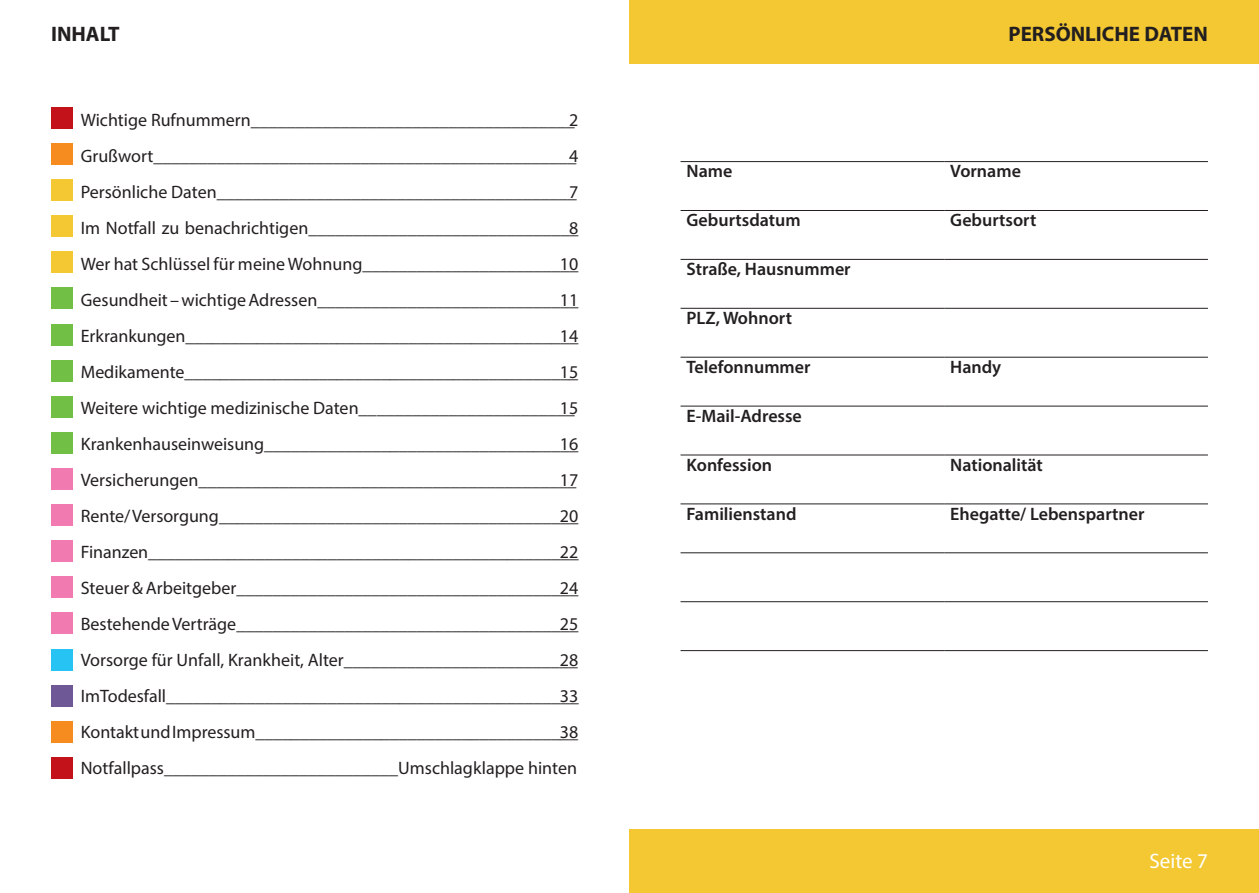
<style>
.page{position:relative;width:1259px;height:893px;background:#fff}
.page>*{position:absolute;margin:0;border:0;box-sizing:border-box;transform-origin:0 0}
.überschriften{font:700 21px "Myriad Pro";color:#231f20}
.überschriften_links{font:700 21px "Myriad Pro";color:#231f20}
.seitenzahl_rechts{font:21px "Myriad Pro";color:#fff}
.fliestext{font:18px/36px "Myriad Pro";color:#231f20}
.Unterschrift{font:600 18px "Myriad Pro";color:#231f20}
</style>
<div class="page">
<div style="left:629px;top:829px;width:630px;height:64px;background:#f3c832"></div>
<div style="left:629px;top:0;width:630px;height:64px;background:#f3c832"></div>
<div style="left:51px;top:107px;width:21px;height:21px;background:#c4121a"></div>
<div style="left:51px;top:143px;width:21px;height:22px;background:#f68b1f"></div>
<div style="left:51px;top:179px;width:21px;height:22px;background:#f3c832"></div>
<div style="left:51px;top:216px;width:21px;height:21px;background:#f3c832"></div>
<div style="left:51px;top:252px;width:21px;height:21px;background:#f3c832"></div>
<div style="left:51px;top:288px;width:21px;height:21px;background:#71bf44"></div>
<div style="left:51px;top:324px;width:21px;height:21px;background:#71bf44"></div>
<div style="left:51px;top:360px;width:21px;height:21px;background:#71bf44"></div>
<div style="left:51px;top:396px;width:21px;height:21px;background:#71bf44"></div>
<div style="left:51px;top:432px;width:21px;height:21px;background:#71bf44"></div>
<div style="left:51px;top:468px;width:21px;height:22px;background:#f17bb0"></div>
<div style="left:51px;top:504px;width:21px;height:22px;background:#f17bb0"></div>
<div style="left:51px;top:541px;width:21px;height:21px;background:#f17bb0"></div>
<div style="left:51px;top:577px;width:21px;height:21px;background:#f17bb0"></div>
<div style="left:51px;top:613px;width:21px;height:21px;background:#f17bb0"></div>
<div style="left:51px;top:649px;width:21px;height:21px;background:#27c3f3"></div>
<div style="left:51px;top:685px;width:21px;height:21px;background:#6f5896"></div>
<div style="left:51px;top:721px;width:21px;height:21px;background:#f68b1f"></div>
<div style="left:51px;top:757px;width:21px;height:22px;background:#c4121a"></div>
<hr style="left:680px;top:161px;width:264px;height:1px;background:#231f20">
<hr style="left:944px;top:161px;width:264px;height:1px;background:#231f20">
<hr style="left:680px;top:210px;width:264px;height:1px;background:#231f20">
<hr style="left:944px;top:210px;width:264px;height:1px;background:#231f20">
<hr style="left:680px;top:259px;width:264px;height:1px;background:#231f20">
<hr style="left:944px;top:259px;width:264px;height:1px;background:#231f20">
<hr style="left:680px;top:308px;width:264px;height:1px;background:#231f20">
<hr style="left:944px;top:308px;width:264px;height:1px;background:#231f20">
<hr style="left:680px;top:357px;width:264px;height:1px;background:#231f20">
<hr style="left:944px;top:357px;width:264px;height:1px;background:#231f20">
<hr style="left:680px;top:406px;width:264px;height:1px;background:#231f20">
<hr style="left:944px;top:406px;width:264px;height:1px;background:#231f20">
<hr style="left:680px;top:455px;width:264px;height:1px;background:#231f20">
<hr style="left:944px;top:455px;width:264px;height:1px;background:#231f20">
<hr style="left:680px;top:503px;width:264px;height:1px;background:#231f20">
<hr style="left:944px;top:503px;width:264px;height:1px;background:#231f20">
<hr style="left:680px;top:552px;width:264px;height:1px;background:#231f20">
<hr style="left:944px;top:552px;width:264px;height:1px;background:#231f20">
<hr style="left:680px;top:601px;width:264px;height:1px;background:#231f20">
<hr style="left:944px;top:601px;width:264px;height:1px;background:#231f20">
<hr style="left:680px;top:650px;width:264px;height:1px;background:#231f20">
<hr style="left:944px;top:650px;width:264px;height:1px;background:#231f20">
<p class="überschriften_links" style="left:51px;top:20px;width:70px">INHALT</p>
<p class="fliestext" style="left:81px;top:102px;width:495px">Wichtige Rufnummern____________________________________</p>
<p class="fliestext" style="left:81px;top:138px;width:497px">Grußwort_______________________________________________</p>
<p class="fliestext" style="left:81px;top:174px;width:497px">Persönliche Daten________________________________________</p>
<p class="fliestext" style="left:81px;top:210px;width:499px">Im Notfall zu benachrichtigen______________________________<br>Wer hat Schlüssel für meine Wohnung________________________</p>
<p class="fliestext" style="left:81px;top:282px;width:499px">Gesundheit – wichtige Adressen_____________________________</p>
<p class="fliestext" style="left:81px;top:318px;width:499px">Erkrankungen____________________________________________</p>
<p class="fliestext" style="left:81px;top:354px;width:499px">Medikamente____________________________________________</p>
<p class="fliestext" style="left:81px;top:390px;width:495px">Weitere wichtige medizinische Daten________________________</p>
<p class="fliestext" style="left:81px;top:426px;width:499px">Krankenhauseinweisung___________________________________</p>
<p class="fliestext" style="left:81px;top:462px;width:497px">Versicherungen__________________________________________</p>
<p class="fliestext" style="left:81px;top:498px;width:499px">Rente/ Versorgung________________________________________</p>
<p class="fliestext" style="left:81px;top:534px;width:499px">Finanzen________________________________________________</p>
<p class="fliestext" style="left:81px;top:570px;width:499px">Steuer &amp; Arbeitgeber______________________________________</p>
<p class="fliestext" style="left:81px;top:606px;width:499px">Bestehende Verträge______________________________________</p>
<p class="fliestext" style="left:81px;top:642px;width:498px">Vorsorge für Unfall, Krankheit, Alter__________________________</p>
<p class="fliestext" style="left:81px;top:678px;width:499px">Im Todesfall______________________________________________</p>
<p class="fliestext" style="left:81px;top:714px;width:499px">Kontakt und Impressum____________________________________</p>
<p class="fliestext" style="left:81px;top:750px;width:498px">Notfallpass__________________________Umschlagklappe hinten</p>
<p class="fliestext" style="left:569px;top:102px;width:11px">2</p>
<p class="fliestext" style="left:569px;top:138px;width:11px">4</p>
<p class="fliestext" style="left:569px;top:174px;width:11px">7</p>
<p class="fliestext" style="left:569px;top:210px;width:11px">8</p>
<p class="fliestext" style="left:560px;top:246px;width:20px">10</p>
<p class="fliestext" style="left:560px;top:282px;width:20px">11</p>
<p class="fliestext" style="left:560px;top:318px;width:20px">14</p>
<p class="fliestext" style="left:560px;top:354px;width:20px">15</p>
<p class="fliestext" style="left:560px;top:390px;width:20px">15</p>
<p class="fliestext" style="left:560px;top:426px;width:20px">16</p>
<p class="fliestext" style="left:560px;top:462px;width:20px">17</p>
<p class="fliestext" style="left:560px;top:498px;width:20px">20</p>
<p class="fliestext" style="left:560px;top:534px;width:20px">22</p>
<p class="fliestext" style="left:560px;top:570px;width:20px">24</p>
<p class="fliestext" style="left:560px;top:606px;width:20px">25</p>
<p class="fliestext" style="left:560px;top:642px;width:20px">28</p>
<p class="fliestext" style="left:560px;top:678px;width:20px">33</p>
<p class="fliestext" style="left:560px;top:714px;width:20px">38</p>
<p class="überschriften" style="left:1008px;top:20px;width:201px">PERSÖNLICHE DATEN</p>
<p class="Unterschrift" style="left:686px;top:160px;width:47px">Name</p>
<p class="Unterschrift" style="left:950px;top:160px;width:72px">Vorname</p>
<p class="Unterschrift" style="left:686px;top:209px;width:116px">Geburtsdatum</p>
<p class="Unterschrift" style="left:950px;top:209px;width:88px">Geburtsort</p>
<p class="Unterschrift" style="left:686px;top:258px;width:166px">Straße, Hausnummer</p>
<p class="Unterschrift" style="left:686px;top:306px;width:107px">PLZ, Wohnort</p>
<p class="Unterschrift" style="left:686px;top:355px;width:126px">Telefonnummer</p>
<p class="Unterschrift" style="left:950px;top:355px;width:52px">Handy</p>
<p class="Unterschrift" style="left:686px;top:404px;width:117px">E-Mail-Adresse</p>
<p class="Unterschrift" style="left:686px;top:453px;width:87px">Konfession</p>
<p class="Unterschrift" style="left:950px;top:453px;width:94px">Nationalität</p>
<p class="Unterschrift" style="left:686px;top:502px;width:111px">Familienstand</p>
<p class="Unterschrift" style="left:950px;top:502px;width:196px">Ehegatte/ Lebenspartner</p>
<p class="seitenzahl_rechts" style="left:1149px;top:848px;width:60px">Seite 7</p>
</div>
